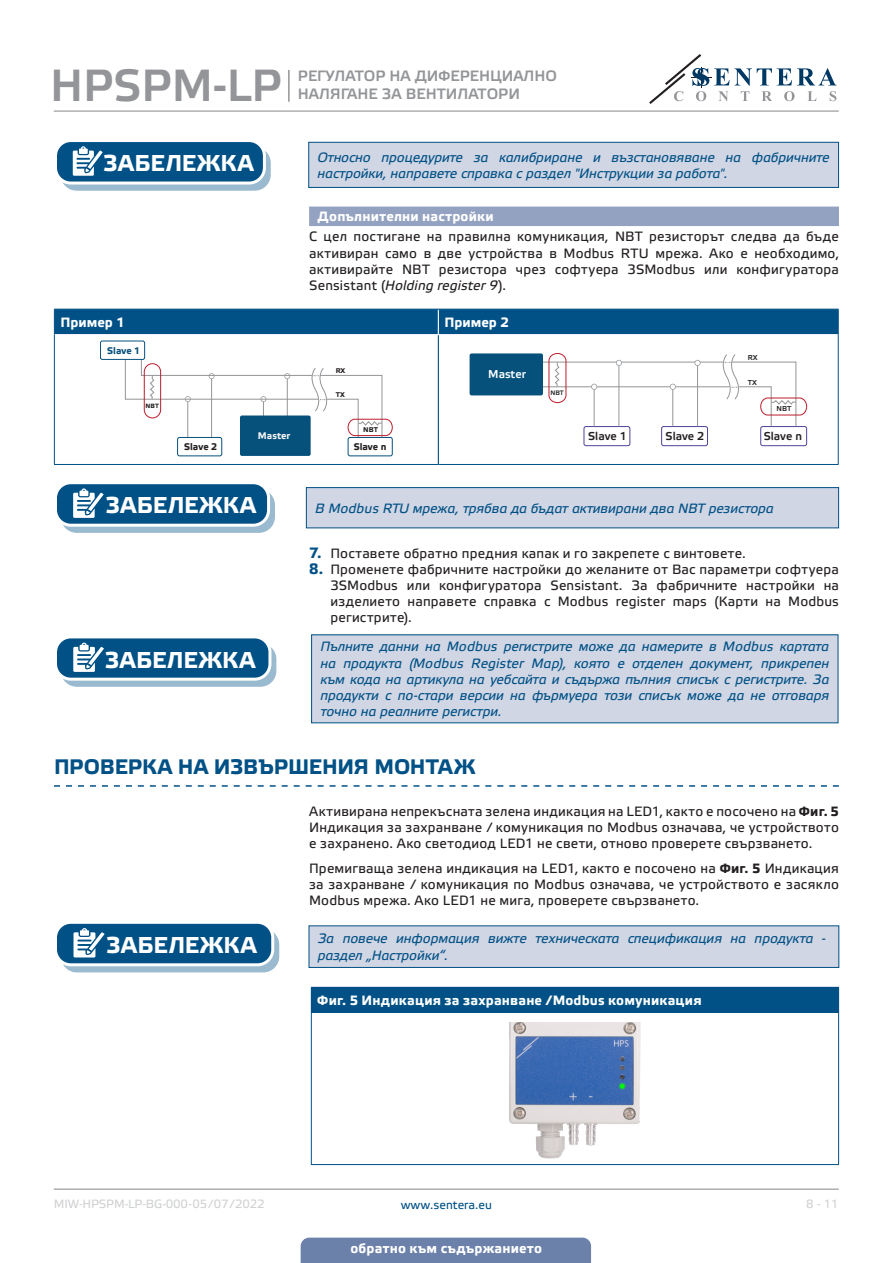
<style>
.page{position:relative;width:893px;height:1263px;background:#fff}
.page>*{position:absolute;margin:0;border:0;box-sizing:border-box;transform-origin:0 0}
.t1{font:45px "Etelka Medium Pro";color:#939598}
.t2{font:700 22.95px "Etelka Text Pro";letter-spacing:.02em;color:#fff}
.t3{font:700 21px "Etelka Text Pro";letter-spacing:-.01em;color:#015186}
.t4{font:15px/18px "Etelka Medium Pro";color:#939598}
.attention{font:italic 13.5px/16.2px "Etelka Text Pro";letter-spacing:-.005em;color:#015186}
.body{font:13.5px/16.2px "Etelka Text Pro";letter-spacing:.015em;color:#231f20;text-align:justify}
.bullet{font:13.5px/16.2px "Etelka Text Pro";letter-spacing:.015em;color:#231f20;text-align:justify}
.table_text{font:700 13.5px "Etelka Text Pro";letter-spacing:.015em;color:#fff}
.Number-roman{font:700 13.5px "Etelka Text Pro";letter-spacing:.015em;color:#fff}
.head-table{font:700 13.5px "Etelka Text Pro";color:#fff}
.t5{font:12px "Etelka Text Pro";letter-spacing:-.005em;color:#d1d2d4}
.t6{font:12px "Etelka Text Pro";color:#015186}
.t7{font:11.4px "Etelka Medium Pro";color:#231f20}
.t8{font:11.4px "Etelka Medium Pro";color:#fff}
.t9{font:700 9.6px "Etelka Text Pro";color:#231f20}
.t10{font:700 9.6px "Etelka Text Pro";color:#f2f3f4}
.t11{font:700 9.6px "Etelka Text Pro";color:#06517c}
.t12{font:7.2px "Etelka Medium Pro";color:#231f20}
.t13{font:700 6.9px "Etelka Text Pro";color:#231f20}
.t14{font:6.45px "Etelka Medium Pro";color:#231f20}
.t15{font:700 6.15px "Etelka Text Pro";color:#231f20}
.s1{font-style:italic}
.s2{font-weight:700;font-size:15px;color:#015186}
.s3{font-weight:700}
</style>
<div class="page">
<hr style="left:54px;top:111px;width:785px;height:1px;background:#939598">
<hr style="left:54px;top:1188px;width:785px;height:2px;background:#939598">
<svg style="left:649px;top:54px;width:187px;height:50px"></svg>
<div style="left:301px;top:1237px;width:290px;height:26px;background:#6c81aa"></div>
<hr style="left:288px;top:70px;width:2px;height:32px;background:#939598">
<div style="left:309px;top:207px;width:530px;height:19px;background:#94a2c2"></div>
<svg style="left:54px;top:785px;width:785px;height:2px"></svg>
<div style="left:61px;top:148px;width:209px;height:42px;background:#9abacf;border-radius:15px"></div>
<div style="left:61px;top:147px;width:210px;height:44px;border:1px solid #015186;border-radius:15px"></div>
<div style="left:56px;top:141px;width:208px;height:42px;background:#015186;border-radius:15px"></div>
<div style="left:54px;top:139px;width:212px;height:46px;border:3px solid #fff;border-radius:15px"></div>
<svg style="left:73px;top:146px;width:35px;height:38px"></svg>
<div style="left:309px;top:142px;width:529px;height:45px;background:#d1d6e4"></div>
<div style="left:308px;top:142px;width:531px;height:46px;border:1px solid #015186"></div>
<svg style="left:54px;top:309px;width:785px;height:26px;background:#0a578a"></svg>
<hr style="left:54px;top:335px;width:1px;height:129px;background:#015186">
<hr style="left:54px;top:464px;width:384px;height:1px;background:#015186">
<hr style="left:438px;top:335px;width:1px;height:129px;background:#015186">
<hr style="left:838px;top:335px;width:1px;height:129px;background:#015186">
<hr style="left:438px;top:464px;width:401px;height:1px;background:#015186">
<div style="left:177px;top:437px;width:45px;height:19px;border:1px solid #06517c;border-radius:2px"></div>
<div style="left:348px;top:437px;width:45px;height:19px;border:1px solid #06517c;border-radius:2px"></div>
<div style="left:240px;top:415px;width:71px;height:41px;background:#06517c;border-radius:2px"></div>
<svg style="left:125px;top:345px;width:268px;height:95px"></svg>
<div style="left:100px;top:341px;width:45px;height:18px;background:#fff;border-radius:2px"></div>
<div style="left:100px;top:341px;width:45px;height:19px;border:1px solid #06517c;border-radius:2px"></div>
<div style="left:661px;top:426px;width:47px;height:20px;border:1px solid #4e439b;border-radius:2px"></div>
<hr style="left:529px;top:386px;width:201px;height:1px;background:#939598">
<hr style="left:536px;top:362px;width:188px;height:1px;background:#939598">
<div style="left:584px;top:426px;width:46px;height:20px;border:1px solid #4e439b;border-radius:2px"></div>
<div style="left:760px;top:426px;width:47px;height:20px;border:1px solid #4e439b;border-radius:2px"></div>
<div style="left:470px;top:353px;width:73px;height:42px;background:#06517c;border-radius:2px"></div>
<svg style="left:548px;top:353px;width:259px;height:74px"></svg>
<div style="left:61px;top:490px;width:213px;height:42px;background:#9abacf;border-radius:15px"></div>
<div style="left:61px;top:489px;width:214px;height:44px;border:1px solid #015186;border-radius:15px"></div>
<div style="left:56px;top:483px;width:213px;height:42px;background:#015186;border-radius:15px"></div>
<div style="left:54px;top:481px;width:216px;height:46px;border:3px solid #fff;border-radius:15px"></div>
<svg style="left:73px;top:488px;width:36px;height:38px"></svg>
<div style="left:306px;top:488px;width:533px;height:40px;background:#d1d6e4"></div>
<div style="left:306px;top:487px;width:533px;height:41px;border:1px solid #015186"></div>
<div style="left:312px;top:635px;width:526px;height:88px;background:#d1d6e4"></div>
<div style="left:61px;top:644px;width:215px;height:42px;background:#9abacf;border-radius:15px"></div>
<div style="left:61px;top:643px;width:215px;height:44px;border:1px solid #015186;border-radius:15px"></div>
<div style="left:56px;top:637px;width:214px;height:42px;background:#015186;border-radius:15px"></div>
<div style="left:54px;top:635px;width:217px;height:46px;border:3px solid #fff;border-radius:15px"></div>
<svg style="left:73px;top:643px;width:37px;height:37px"></svg>
<svg style="left:62px;top:929px;width:217px;height:43px"></svg>
<div style="left:61px;top:929px;width:218px;height:43px;border:1px solid #015186;border-radius:15px"></div>
<div style="left:56px;top:922px;width:217px;height:43px;background:#015186;border-radius:15px"></div>
<div style="left:54px;top:921px;width:220px;height:45px;border:3px solid #fff;border-radius:15px"></div>
<svg style="left:74px;top:928px;width:36px;height:37px"></svg>
<div style="left:309px;top:926px;width:530px;height:41px;background:#d1d6e4"></div>
<div style="left:309px;top:925px;width:530px;height:43px;border:1px solid #015186"></div>
<div style="left:311px;top:987px;width:528px;height:26px;background:#015186"></div>
<hr style="left:311px;top:1013px;width:1px;height:151px;background:#015186">
<hr style="left:838px;top:1013px;width:1px;height:151px;background:#015186">
<hr style="left:311px;top:1164px;width:528px;height:1px;background:#015186">
<img style="left:509px;top:1022px;width:132px;height:137px">
<h1 class="t1" style="left:50px;top:61px;width:233px">HPSPM-LP</h1>
<p class="t4" style="left:298px;top:67px;width:261px">РЕГУЛАТОР НА ДИФЕРЕНЦИАЛНО<br>НАЛЯГАНЕ ЗА ВЕНТИЛАТОРИ</p>
<p class="t2" style="left:103px;top:151px;width:152px">ЗАБЕЛЕЖКА</p>
<p class="attention" style="left:318px;top:150px;width:514px">Относно процедурите за калибриране и възстановяване на фабричните настройки, направете справка с раздел "Инструкции за работа".</p>
<p class="Number-roman" style="left:318px;top:209px;width:178px">Допълнителни настройки</p>
<p class="body" style="left:309px;top:229px;width:531px">С цел постигане на правилна комуникация, NBT резисторът следва да бъде активиран само в две устройства в Modbus RTU мрежа. Ако е необходимо, активирайте NBT резистора чрез софтуера 3SModbus или конфигуратора Sensistant (<span class="s1">Holding register 9</span>).</p>
<p class="head-table" style="left:60px;top:315px;width:66px">Пример 1</p>
<p class="head-table" style="left:444px;top:315px;width:66px">Пример 2</p>
<p class="t13" style="left:336px;top:367px;width:11px">RX</p>
<p class="t13" style="left:336px;top:391px;width:11px">ТX</p>
<p class="t13" style="left:363px;top:426px;width:16px">NBT</p>
<p class="t11" style="left:107px;top:346px;width:35px">Slave 1</p>
<p class="t12" style="left:748px;top:353px;width:11px">RX</p>
<p class="t12" style="left:748px;top:378px;width:11px">ТX</p>
<p class="t8" style="left:488px;top:367px;width:39px">Master</p>
<p class="t14" style="left:550px;top:390px;width:15px">NBT</p>
<p class="t15" style="left:146px;top:402px;width:15px">NBT</p>
<p class="t12" style="left:776px;top:405px;width:16px">NBT</p>
<p class="t7" style="left:588px;top:430px;width:40px">Slave 1</p>
<p class="t7" style="left:666px;top:430px;width:40px">Slave 2</p>
<p class="t7" style="left:764px;top:430px;width:40px">Slave n</p>
<p class="t10" style="left:258px;top:430px;width:34px">Master</p>
<p class="t9" style="left:354px;top:441px;width:34px">Slave n</p>
<p class="t9" style="left:184px;top:441px;width:35px">Slave 2</p>
<p class="t2" style="left:105px;top:493px;width:152px">ЗАБЕЛЕЖКА</p>
<p class="attention" style="left:315px;top:501px;width:460px">В Modbus RTU мрежа, трябва да бъдат активирани два NBT резистора</p>
<p class="body" style="left:309px;top:546px;width:438px"><span class="s2">7.</span> Поставете обратно предния капак и го закрепете с винтовете.</p>
<p class="body" style="left:330px;top:562px;width:510px;text-indent:-21px"><span class="s2">8.</span> Променете фабричните настройки до желаните от Вас параметри софтуера 3SModbus или конфигуратора Sensistant. За фабричните настройки на изделието направете справка с Modbus register maps (Карти на Modbus регистрите).</p>
<p class="attention" style="left:320px;top:639px;width:510px;text-align:justify">Пълните данни на Modbus регистрите може да намерите в Modbus картата на продукта (Modbus Register Map), която е отделен документ, прикрепен към кода на артикула на уебсайта и съдържа пълния списък с регистрите. За продукти с по-стари версии на фърмуера този списък може да не отговаря точно на реалните регистри.</p>
<p class="t2" style="left:105px;top:647px;width:152px">ЗАБЕЛЕЖКА</p>
<p class="t3" style="left:54px;top:755px;width:423px">ПРОВЕРКА НА ИЗВЪРШЕНИЯ МОНТАЖ</p>
<p class="bullet" style="left:309px;top:804px;width:531px">Активирана непрекъсната зелена индикация на LED1, както е посочено на <span class="s3">Фиг. 5<br></span>Индикация за захранване / комуникация по Modbus означава, че устройството е захранено. Ако светодиод LED1 не свети, отново проверете свързването.</p>
<p class="bullet" style="left:309px;top:861px;width:531px">Премигваща зелена индикация на LED1, както е посочено на <span class="s3">Фиг. 5</span> Индикация за захранване / комуникация по Modbus означава, че устройството е засякло Modbus мрежа. Ако LED1 не мига, проверете свързването.</p>
<p class="t2" style="left:106px;top:932px;width:152px">ЗАБЕЛЕЖКА</p>
<p class="attention" style="left:318px;top:931px;width:509px">За повече информация вижте техническата спецификация на продукта - раздел „Настройки“.</p>
<p class="table_text" style="left:317px;top:993px;width:386px">Фиг. 5 Индикация за захранване /Modbus комуникация</p>
<p class="t5" style="left:54px;top:1197px;width:212px">MIW-HPSPM-LP-BG-000 - 05 / 07 / 2022</p>
<p class="t6" style="left:401px;top:1198px;width:93px">www.sentera.eu</p>
<p class="t5" style="left:806px;top:1197px;width:34px">8 - 11</p>
<p class="table_text" style="left:350px;top:1240px;width:193px">обратно към съдържанието</p>
</div>
